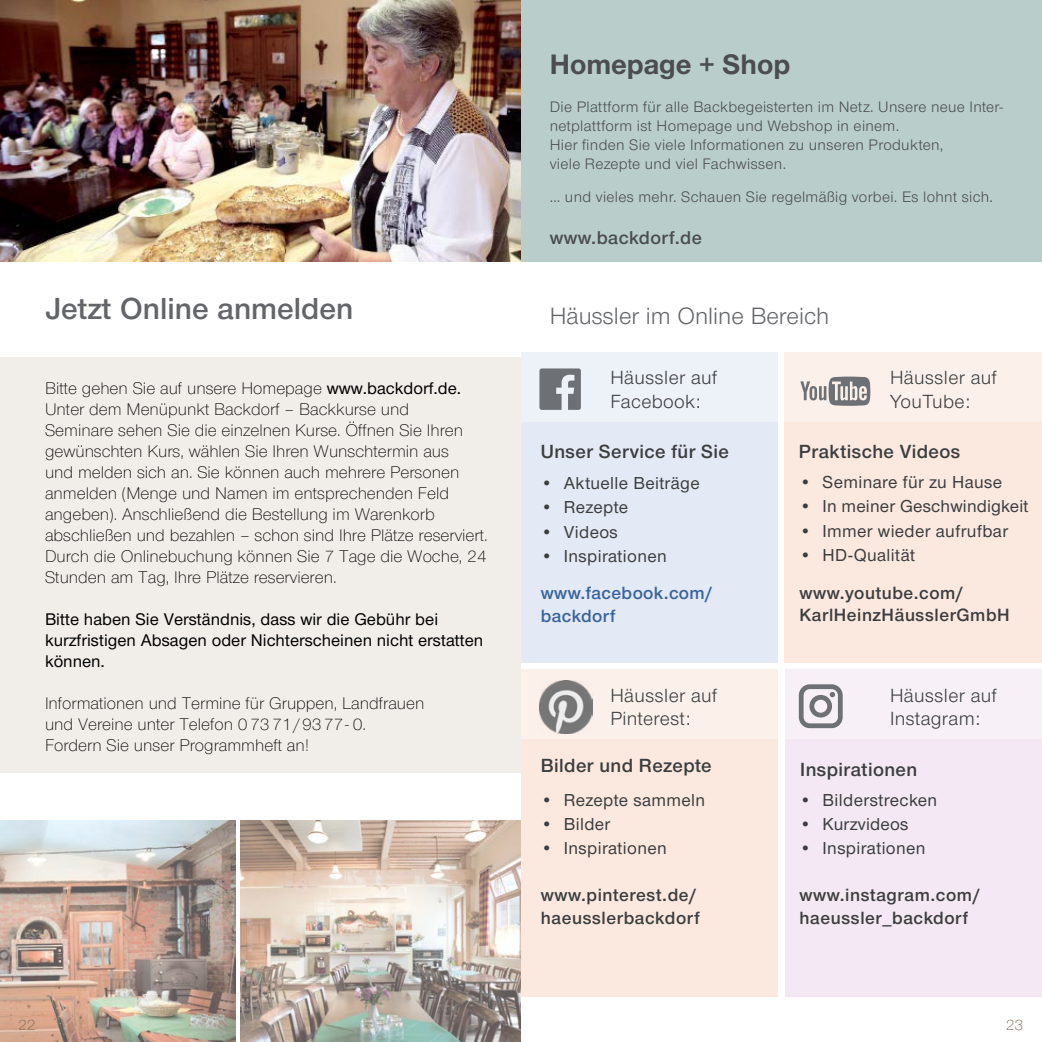
<style>
.page{position:relative;width:1042px;height:1042px;background:#fff}
.page>*{position:absolute;margin:0;border:0;box-sizing:border-box;transform-origin:0 0}
.t1{font:31.5px "Nimbus San Nov Sem Bol";color:#636569}
.t2{font:700 29.22px "Nimbus San Nov";color:#4b4d50}
.t3{font:24.5px "Nimbus San Nov";color:#636569}
.t4{font:19.78px/23.6px "Nimbus San Nov";letter-spacing:.02em;color:#3c3d3f}
.t5{font:19.78px "Nimbus San Nov Sem Bol";letter-spacing:.02em;color:#3c3d3f}
.t6{font:19.25px "Nimbus San Nov Sem Bol";letter-spacing:.02em;color:#4b4d50}
.t7{font:18.38px/22.4px "Nimbus San Nov Sem Bol";letter-spacing:.03em;color:#3c3d3f}
.t8{font:18.38px/22.4px "Nimbus San Nov Sem Bol";letter-spacing:.02em;color:#37649c}
.t9{font:500 17.85px "Nimbus San Nov";letter-spacing:.02em;color:#3c3d3f}
.t10{font:300 17.5px/21px "Nimbus San Nov";color:#000}
.t11{font:500 17.5px/21px "Nimbus San Nov";color:#000}
.t12{font:15.75px/18.9px "Nimbus San Nov";letter-spacing:.02em;color:#4b4d50}
.t13{font:300 15.75px "Nimbus San Nov";color:#76604f}
.s1{font-weight:500}
</style>
<div class="page">
<div style="left:521px;top:670px;width:256px;height:327px;background:#fbe9df"></div>
<div style="left:521px;top:352px;width:256px;height:311px;background:#e4eaf5"></div>
<div style="left:785px;top:670px;width:257px;height:327px;background:#f3e8f4"></div>
<div style="left:784px;top:352px;width:258px;height:311px;background:#fbe9df"></div>
<div style="left:522px;top:352px;width:520px;height:70px;background:linear-gradient(to right,#e9f1fc,#fff0e6)"></div>
<div style="left:521px;top:670px;width:521px;height:69px;background:linear-gradient(to right,#fdf0e7,#f6f0fa)"></div>
<svg style="left:539px;top:368px;width:44px;height:42px"></svg>
<svg style="left:800px;top:377px;width:70px;height:29px"></svg>
<svg style="left:799px;top:684px;width:43px;height:44px"></svg>
<div style="left:521px;top:0;width:521px;height:262px;background:#b9cecb"></div>
<img style="left:539px;top:680px;width:53px;height:53px">
<div style="left:0;top:357px;width:521px;height:416px;background:#f1eee9"></div>
<img style="left:0;top:0;width:521px;height:262px">
<img style="left:241px;top:820px;width:280px;height:222px">
<img style="left:0;top:820px;width:235px;height:222px">
<h1 class="t1" style="left:46px;top:291px;width:309px">Jetzt Online anmelden</h1>
<p class="t10" style="left:45px;top:377px;width:444px">Bitte gehen Sie auf unsere Homepage <span class="s1">www.backdorf.de.<br></span>Unter dem Menüpunkt Backdorf – Backkurse und<br>Seminare sehen Sie die einzelnen Kurse. Öffnen Sie Ihren gewünschten Kurs, wählen Sie Ihren Wunschtermin aus<br>und melden sich an. Sie können auch mehrere Personen anmelden (Menge und Namen im entsprechenden Feld angeben). Anschließend die Bestellung im Warenkorb abschließen und bezahlen – schon sind Ihre Plätze reserviert.<br>Durch die Onlinebuchung können Sie 7 Tage die Woche, 24<br>Stunden am Tag, Ihre Plätze reservieren.</p>
<p class="t11" style="left:45px;top:608px;width:440px">Bitte haben Sie Verständnis, dass wir die Gebühr bei kurzfristigen Absagen oder Nichterscheinen nicht erstatten können.</p>
<p class="t10" style="left:45px;top:692px;width:381px">Informationen und Termine für Gruppen, Landfrauen und Vereine unter Telefon 0 73 71/9377- 0.<br>Fordern Sie unser Programmheft an!</p>
<h2 class="t2" style="left:550px;top:47px;width:242px">Homepage + Shop</h2>
<p class="t12" style="left:550px;top:98px;width:455px">Die Plattform für alle Backbegeisterten im Netz. Unsere neue Inter&shy;netplattform ist Homepage und Webshop in einem.<br>Hier finden Sie viele Informationen zu unseren Produkten,<br>viele Rezepte und viel Fachwissen.</p>
<p class="t12" style="left:550px;top:188px;width:445px">… und vieles mehr. Schauen Sie regelmäßig vorbei. Es lohnt sich.</p>
<p class="t6" style="left:550px;top:227px;width:154px">www.backdorf.de</p>
<h3 class="t3" style="left:550px;top:302px;width:281px">Häussler im Online Bereich</h3>
<p class="t4" style="left:610px;top:366px;width:108px">Häussler auf<br>Facebook:</p>
<p class="t4" style="left:890px;top:366px;width:108px">Häussler auf<br>YouTube:</p>
<p class="t5" style="left:541px;top:440px;width:190px">Unser Service für Sie</p>
<p class="t9" style="left:541px;top:472px;width:160px">• Aktuelle Beiträge</p>
<p class="t9" style="left:541px;top:497px;width:89px">• Rezepte</p>
<p class="t9" style="left:541px;top:521px;width:78px">• Videos</p>
<p class="t9" style="left:541px;top:546px;width:127px">• Inspirationen</p>
<p class="t8" style="left:541px;top:582px;width:173px">www.facebook.com/ backdorf</p>
<p class="t4" style="left:610px;top:683px;width:108px">Häussler auf<br>Pinterest:</p>
<p class="t5" style="left:541px;top:754px;width:172px">Bilder und Rezepte</p>
<p class="t9" style="left:541px;top:789px;width:166px">• Rezepte sammeln</p>
<p class="t9" style="left:541px;top:813px;width:71px">• Bilder</p>
<p class="t9" style="left:541px;top:838px;width:127px">• Inspirationen</p>
<p class="t7" style="left:541px;top:884px;width:160px">www.pinterest.de/ haeusslerbackdorf</p>
<p class="t5" style="left:799px;top:440px;width:163px">Praktische Videos</p>
<p class="t9" style="left:799px;top:472px;width:204px">• Seminare für zu Hause</p>
<p class="t9" style="left:799px;top:496px;width:230px">• In meiner Geschwindigkeit</p>
<p class="t9" style="left:799px;top:520px;width:210px">• Immer wieder aufrufbar</p>
<p class="t9" style="left:799px;top:545px;width:117px">• HD-Qualität</p>
<p class="t7" style="left:799px;top:581px;width:212px">www.youtube.com/<br>KarlHeinzHäusslerGmbH</p>
<p class="t4" style="left:890px;top:683px;width:109px">Häussler auf<br>Instagram:</p>
<p class="t5" style="left:800px;top:757px;width:118px">Inspirationen</p>
<p class="t9" style="left:799px;top:789px;width:139px">• Bilderstrecken</p>
<p class="t9" style="left:799px;top:813px;width:110px">• Kurzvideos</p>
<p class="t9" style="left:799px;top:838px;width:127px">• Inspirationen</p>
<p class="t7" style="left:799px;top:884px;width:182px">www.instagram.com/ haeussler_backdorf</p>
<p class="t13" style="left:18px;top:1015px;width:19px">22</p>
<p class="t13" style="left:1005px;top:1015px;width:19px">23</p>
</div>
